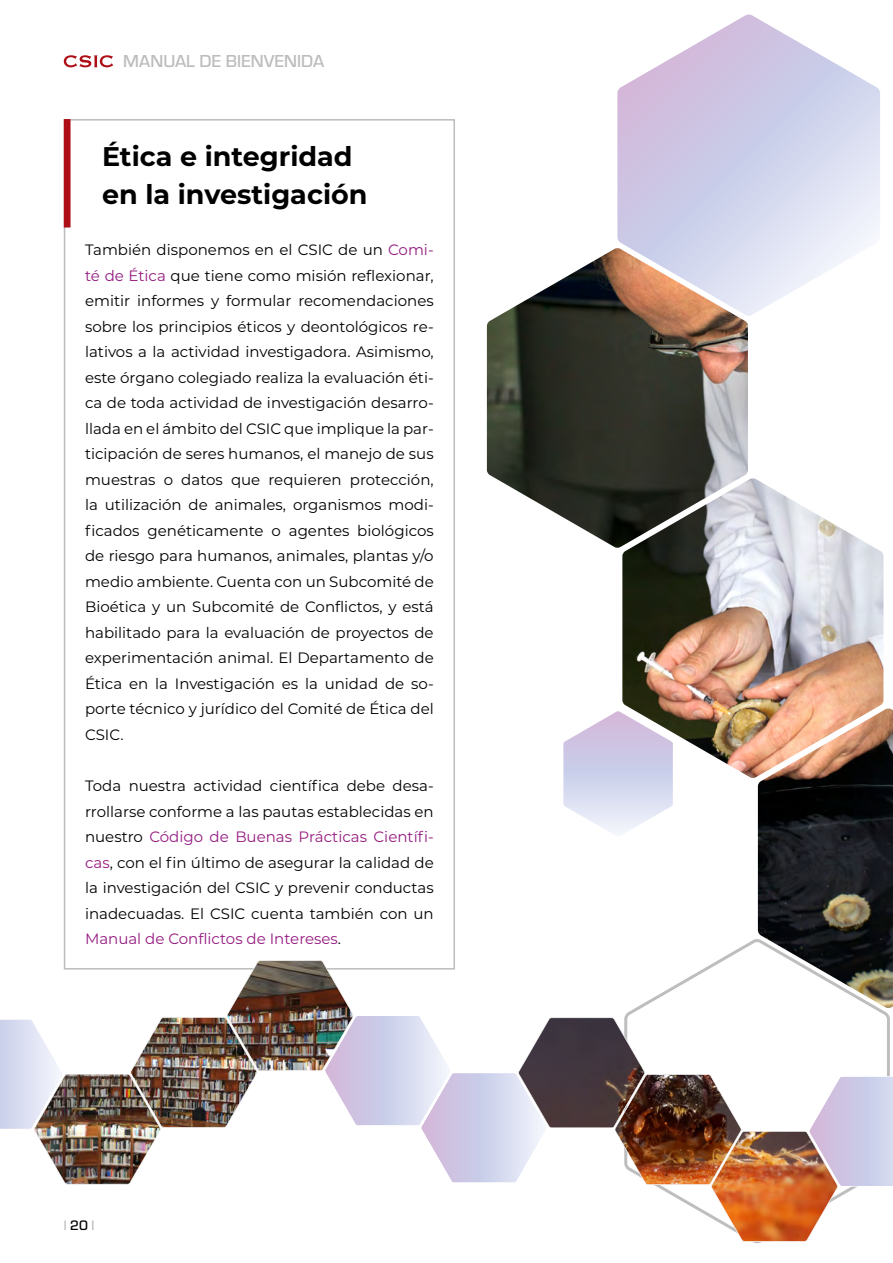
<style>
.page{position:relative;width:893px;height:1263px;background:#fff}
.page>*{position:absolute;margin:0;border:0;box-sizing:border-box;transform-origin:0 0}
.Heading_3{font:700 27px/38.2px "Montserrat";color:#000}
.t1{font:500 18px "Eurostile";color:#bcbcbc}
.First_Paragraph{font:15px/25.5px "Montserrat";color:#000;text-align:justify}
.Body_Text{font:15px/25.5px "Montserrat";color:#000;text-align:justify}
.t2{font:500 14.25px "Eurostile";color:#bcbcbc}
.s1{color:#951b81}
.s2{color:#000}
</style>
<div class="page">
<svg style="left:64px;top:55px;width:49px;height:12px"></svg>
<svg style="left:624px;top:1010px;width:266px;height:234px"></svg>
<svg style="left:486px;top:248px;width:407px;height:762px"></svg>
<svg style="left:617px;top:15px;width:263px;height:301px"></svg>
<svg style="left:0;top:1019px;width:34px;height:110px;background:#d6daef"></svg>
<img style="left:34px;top:960px;width:320px;height:224px">
<svg style="left:324px;top:1015px;width:194px;height:168px"></svg>
<img style="left:518px;top:1017px;width:320px;height:225px">
<svg style="left:809px;top:1076px;width:84px;height:111px;background:#d1c7da"></svg>
<div style="left:64px;top:119px;width:7px;height:108px;background:#ae0e16"></div>
<svg style="left:563px;top:711px;width:110px;height:126px"></svg>
<p class="t1" style="left:123px;top:49px;width:202px">MANUAL DE BIENVENIDA</p>
<p class="Heading_3" style="left:102px;top:136px;width:267px">Ética e integridad en la investigación</p>
<p class="First_Paragraph" style="left:85px;top:237px;width:350px">También disponemos en el CSIC de un <span class="s1">Comi&shy;té de Ética</span> que tiene como misión reflexionar, emitir informes y formular recomendaciones sobre los principios éticos y deontológicos re&shy;lativos a la actividad investigadora. Asimismo, este órgano colegiado realiza la evaluación éti&shy;ca de toda actividad de investigación desarro&shy;llada en el ámbito del CSIC que implique la par&shy;ticipación de seres humanos, el manejo de sus muestras o datos que requieren protección, la utilización de animales, organismos modi&shy;ficados genéticamente o agentes biológicos de riesgo para humanos, animales, plantas y/o medio ambiente. Cuenta con un Subcomité de Bioética y un Subcomité de Conflictos, y está habilitado para la evaluación de proyectos de experimentación animal. El Departamento de Ética en la Investigación es la unidad de so&shy;porte técnico y jurídico del Comité de Ética del CSIC.</p>
<p class="Body_Text" style="left:85px;top:772px;width:350px">Toda nuestra actividad científica debe desa&shy;rrollarse conforme a las pautas establecidas en nuestro <span class="s1">Código de Buenas Prácticas Científi&shy;cas</span>, con el fin último de asegurar la calidad de la investigación del CSIC y prevenir conductas inadecuadas. El CSIC cuenta también con un <span class="s1">Manual de Conflictos de Intereses</span>.</p>
<p class="t2" style="left:64px;top:1215px;width:32px">l <span class="s2">20</span> l</p>
</div>
